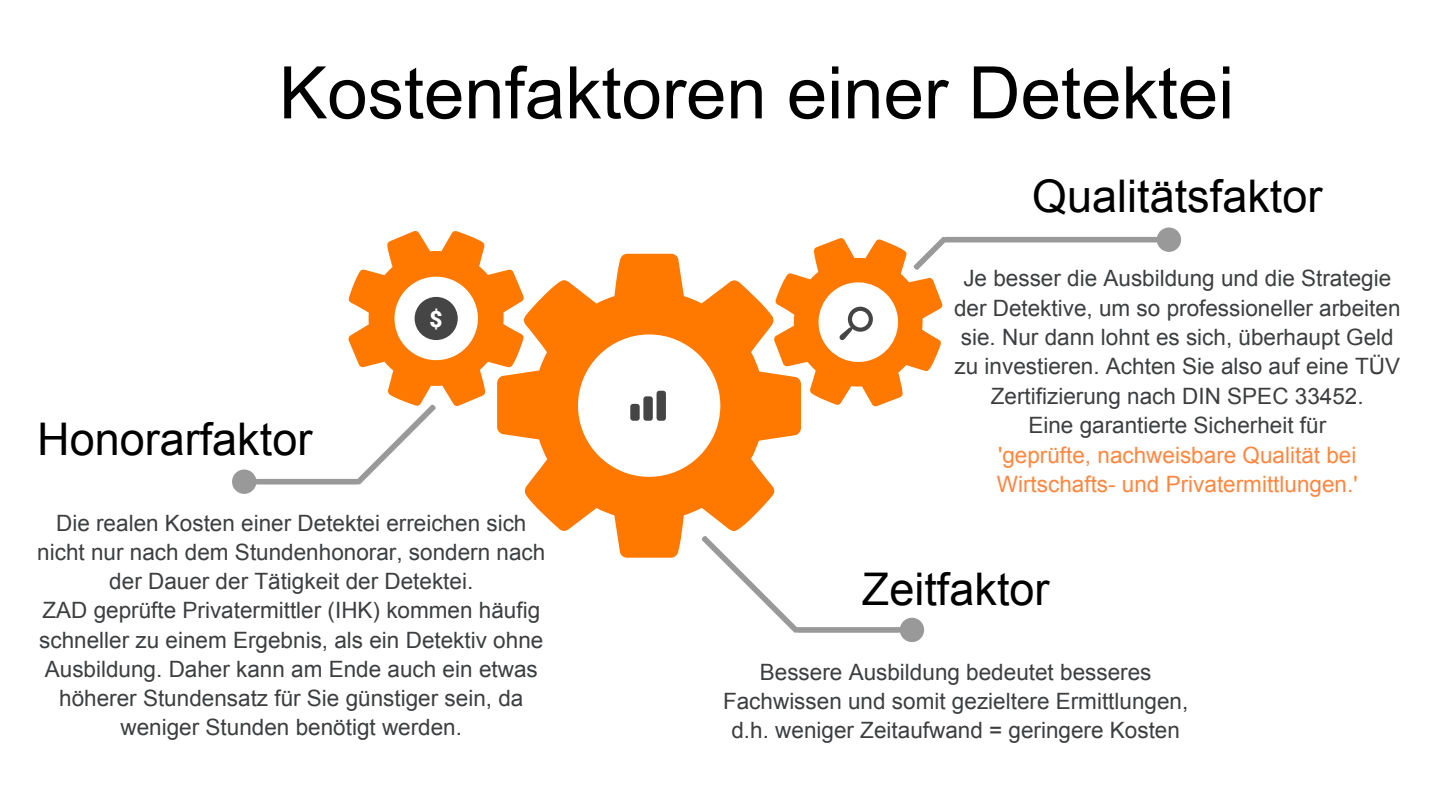
<style>
.page{position:relative;width:1438px;height:808px;background:#fff}
.page>*{position:absolute;margin:0;border:0;box-sizing:border-box;transform-origin:0 0}
.t1{font:72.5px "Arial";color:#000001}
.t2{font:45px "Arial";color:#000001}
.t3{font:22.5px/29.2px "Arial";color:#3c3e40;text-align:center}
.t4{font:900 22.5px "Roboto";color:#fff}
.s1{color:#ff8741}
</style>
<div class="page">
<svg style="left:719px;top:557px;width:205px;height:85px"></svg>
<svg style="left:232px;top:231px;width:265px;height:263px"></svg>
<svg style="left:497px;top:254px;width:304px;height:303px;fill:#ff7800"></svg>
<div style="left:414px;top:297px;width:44px;height:43px;background:#454545;border-radius:50%"></div>
<div style="left:656px;top:390px;width:10px;height:30px;background:#454545;border-radius:3px"></div>
<div style="left:643px;top:396px;width:10px;height:24px;background:#454545;border-radius:3px"></div>
<div style="left:630px;top:404px;width:9px;height:16px;background:#454545;border-radius:3px"></div>
<svg style="left:774px;top:227px;width:407px;height:179px"></svg>
<p class="t1" style="left:279px;top:45px;width:957px">Kostenfaktoren einer Detektei</p>
<p class="t2" style="left:37px;top:410px;width:277px">Honorarfaktor</p>
<p class="t4" style="left:429px;top:303px;width:15px">$</p>
<p class="t3" style="left:37px;top:508px;width:509px">Die realen Kosten einer Detektei erreichen sich nicht nur nach dem Stundenhonorar, sondern nach der Dauer der Tätigkeit der Detektei.<br>ZAD geprüfte Privatermittler (IHK) kommen häufig schneller zu einem Ergebnis, als ein Detektiv ohne Ausbildung. Daher kann am Ende auch ein etwas höherer Stundensatz für Sie günstiger sein, da weniger Stunden benötigt werden.</p>
<p class="t2" style="left:1032px;top:167px;width:292px">Qualitätsfaktor</p>
<p class="t3" style="left:954px;top:264px;width:448px">Je besser die Ausbildung und die Strategie der Detektive, um so professioneller arbeiten sie. Nur dann lohnt es sich, überhaupt Geld zu investieren. Achten Sie also auf eine TÜV Zertifizierung nach DIN SPEC 33452.<br>Eine garantierte Sicherheit für<br><span class="s1">'geprüfte, nachweisbare Qualität bei Wirtschafts- und Privatermittlungen.'</span></p>
<p class="t2" style="left:862px;top:559px;width:189px">Zeitfaktor</p>
<p class="t3" style="left:723px;top:657px;width:467px">Bessere Ausbildung bedeutet besseres<br>Fachwissen und somit gezieltere Ermittlungen, d.h. weniger Zeitaufwand = geringere Kosten</p>
</div>
